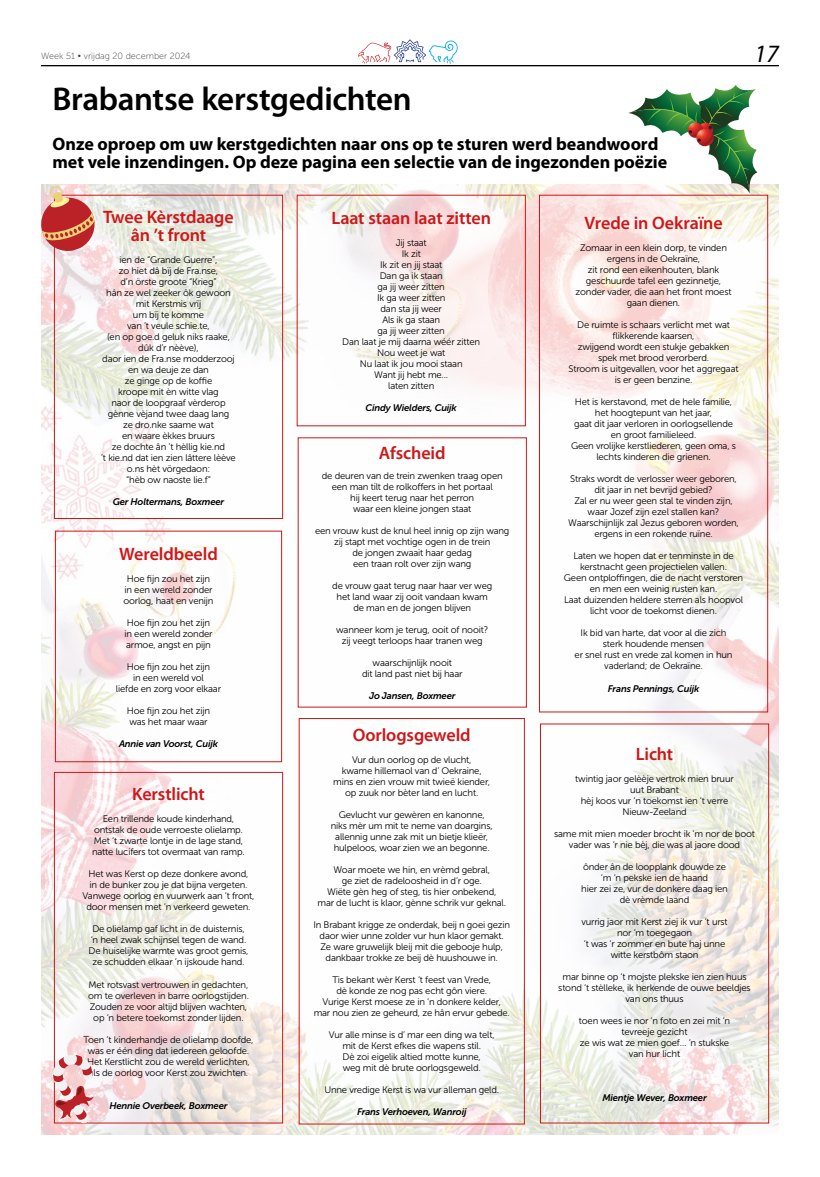
<style>
.page{position:relative;width:820px;height:1177px;background:#fff}
.page>*{position:absolute;margin:0;border:0;box-sizing:border-box;transform-origin:0 0}
.t1{font:600 33px "Myriad Pro";letter-spacing:-.015em;color:#000}
.t2{font:italic 25px "Myriad Pro";color:#000}
.t3{font:700 18px/18px "Myriad Pro";letter-spacing:-.005em;color:#000}
.t4{font:600 18px/18px "Myriad Pro";letter-spacing:-.005em;color:#cd1719;text-align:center}
.t5{font:9.5px/11px "Museo Sans 300";letter-spacing:-.02em;color:#000;text-align:center}
.t6{font:italic 9.5px "Museo Sans 700";letter-spacing:-.02em;color:#000}
.t7{font:9px "Museo Sans 100";color:#3c3c3b}
</style>
<div class="page">
<svg style="left:358px;top:39px;width:99px;height:25px"></svg>
<hr style="left:41px;top:65px;width:737px;height:1px;background:#000">
<img style="left:41px;top:184px;width:737px;height:950px">
<div style="left:54px;top:195px;width:229px;height:324px;border:1px solid #cd1719"></div>
<div style="left:54px;top:771px;width:229px;height:352px;border:1px solid #cd1719"></div>
<div style="left:539px;top:723px;width:229px;height:400px;border:1px solid #cd1719"></div>
<div style="left:55px;top:530px;width:227px;height:232px;border:1px solid #cd1719"></div>
<div style="left:538px;top:195px;width:229px;height:517px;border:1px solid #cd1719"></div>
<svg style="left:628px;top:85px;width:129px;height:108px"></svg>
<svg style="left:53px;top:1054px;width:41px;height:69px"></svg>
<svg style="left:41px;top:186px;width:57px;height:67px;background:#d7847a"></svg>
<p class="t7" style="left:41px;top:51px;width:151px">Week 51 • vrijdag 20 december 2024</p>
<h2 class="t2" style="left:754px;top:38px;width:26px">17</h2>
<h1 class="t1" style="left:53px;top:78px;width:360px">Brabantse kerstgedichten</h1>
<h3 class="t3" style="left:53px;top:134px;width:616px">Onze oproep om uw kerstgedichten naar ons op te sturen werd beandwoord met vele inzendingen. Op deze pagina een selectie van de ingezonden poëzie</h3>
<h3 class="t4" style="left:103px;top:207px;width:132px">Twee Kèrstdaage ân ’t front</h3>
<p class="t5" style="left:101px;top:254px;width:136px">ien de “Grande Guerre”,<br>zo hiet dâ bïj de Fra.nse,<br>d’n örste groote “Krieg”<br>hân ze wel zeeker ôk gewoon mit Kerstmis vrïj<br>um bïj te komme<br>van ’t veule schie.te,<br>(en op goe.d geluk niks raake, dûk d’r nèève),<br>daor ien de Fra.nse modderzooj en wa deuje ze dan<br>ze ginge op de koffie<br>kroope mit èn witte vlag<br>naor de loopgraaf vèrderop gènne vèjand twee daag lang<br>ze dro.nke saame wat<br>en waare èkkes bruurs<br>ze dochte ân ’t hèllig kie.nd<br>’t kie.nd dat ien zien lâttere lèève o.ns hèt vörgedaon:<br>“hèb ow naoste lie.f”</p>
<p class="t6" style="left:113px;top:496px;width:113px">Ger Holtermans, Boxmeer</p>
<h3 class="t4" style="left:331px;top:208px;width:161px">Laat staan laat zitten</h3>
<p class="t5" style="left:342px;top:237px;width:139px">Jij staat<br>Ik zit<br>Ik zit en jij staat<br>Dan ga ik staan<br>ga jij weer zitten<br>Ik ga weer zitten<br>dan sta jij weer<br>Als ik ga staan<br>ga jij weer zitten<br>Dan laat je mij daarna wéér zitten<br>Nou weet je wat<br>Nu laat ik jou mooi staan<br>Want jij hebt me...<br>laten zitten</p>
<p class="t6" style="left:365px;top:402px;width:93px">Cindy Wielders, Cuijk</p>
<h3 class="t4" style="left:584px;top:214px;width:139px">Vrede in Oekraïne</h3>
<p class="t5" style="left:575px;top:242px;width:157px">Zomaar in een klein dorp, te vinden ergens in de Oekraïne,<br>zit rond een eikenhouten, blank geschuurde tafel een gezinnetje, zonder vader, die aan het front moest gaan dienen.</p>
<p class="t5" style="left:568px;top:319px;width:171px">De ruimte is schaars verlicht met wat flikkerende kaarsen,<br>zwijgend wordt een stukje gebakken spek met brood verorberd.<br>Stroom is uitgevallen, voor het aggregaat is er geen benzine.</p>
<p class="t5" style="left:571px;top:396px;width:166px">Het is kerstavond, met de hele familie, het hoogtepunt van het jaar,<br>gaat dit jaar verloren in oorlogsellende en groot familieleed.<br>Geen vrolijke kerstliederen, geen oma, s lechts kinderen die grienen.</p>
<p class="t5" style="left:568px;top:473px;width:172px">Straks wordt de verlosser weer geboren, dit jaar in net bevrijd gebied?<br>Zal er nu weer geen stal te vinden zijn, waar Jozef zijn ezel stallen kan?<br>Waarschijnlijk zal Jezus geboren worden, ergens in een rokende ruïne.</p>
<p class="t5" style="left:563px;top:550px;width:181px">Laten we hopen dat er tenminste in de kerstnacht geen projectielen vallen.<br>Geen ontploffingen, die de nacht verstoren en men een weinig rusten kan.<br>Laat duizenden heldere sterren als hoopvol licht voor de toekomst dienen.</p>
<p class="t5" style="left:574px;top:627px;width:159px">Ik bid van harte, dat voor al die zich sterk houdende mensen<br>er snel rust en vrede zal komen in hun vaderland; de Oekraïne.</p>
<p class="t6" style="left:607px;top:683px;width:93px">Frans Pennings, Cuijk</p>
<h3 class="t4" style="left:379px;top:443px;width:68px">Afscheid</h3>
<p class="t5" style="left:322px;top:470px;width:182px">de deuren van de trein zwenken traag open een man tilt de rolkoffers in het portaal<br>hij keert terug naar het perron<br>waar een kleine jongen staat</p>
<p class="t5" style="left:315px;top:525px;width:196px">een vrouw kust de knul heel innig op zijn wang zij stapt met vochtige ogen in de trein<br>de jongen zwaait haar gedag<br>een traan rolt over zijn wang</p>
<p class="t5" style="left:332px;top:580px;width:161px">de vrouw gaat terug naar haar ver weg het land waar zij ooit vandaan kwam de man en de jongen blijven</p>
<p class="t5" style="left:336px;top:624px;width:153px">wanneer kom je terug, ooit of nooit? zij veegt terloops haar tranen weg</p>
<p class="t5" style="left:362px;top:657px;width:102px">waarschijnlijk nooit<br>dit land past niet bij haar</p>
<p class="t6" style="left:369px;top:690px;width:88px">Jo Jansen, Boxmeer</p>
<h3 class="t4" style="left:119px;top:544px;width:100px">Wereldbeeld</h3>
<p class="t5" style="left:123px;top:573px;width:92px">Hoe fijn zou het zijn in een wereld zonder oorlog, haat en venijn</p>
<p class="t5" style="left:124px;top:617px;width:89px;text-align:left">Hoe fijn zou het zijn in een wereld zonder armoe, angst en pijn</p>
<p class="t5" style="left:116px;top:661px;width:107px">Hoe fijn zou het zijn<br>in een wereld vol<br>liefde en zorg voor elkaar</p>
<p class="t5" style="left:127px;top:705px;width:85px;text-align:left">Hoe fijn zou het zijn was het maar waar</p>
<p class="t6" style="left:119px;top:738px;width:100px">Annie van Voorst, Cuijk</p>
<h3 class="t4" style="left:352px;top:725px;width:119px">Oorlogsgeweld</h3>
<p class="t5" style="left:333px;top:754px;width:158px">Vur dun oorlog op de vlucht,<br>kwame hillemaol van d’ Oekraine, mins en zien vrouw mit twieë kiender, op zuuk nor bèter land en lucht.</p>
<p class="t5" style="left:331px;top:809px;width:163px">Gevlucht vur gewèren en kanonne, niks mèr um mit te neme van doargins, allennig unne zak mit un bietje klieër, hulpeloos, woar zien we an begonne.</p>
<p class="t5" style="left:317px;top:864px;width:190px">Woar moete we hin, en vrèmd gebral,<br>ge ziet de radeloosheid in d’r oge.<br>Wiëte gèn heg of steg, tis hier onbekend,<br>mar de lucht is klaor, gènne schrik vur geknal.</p>
<p class="t5" style="left:313px;top:919px;width:198px">In Brabant krigge ze onderdak, beij n goei gezin daor wier unne zolder vur hun klaor gemakt.<br>Ze ware gruwelijk bleij mit die gebooje hulp, dankbaar trokke ze beij dè huushouwe in.</p>
<p class="t5" style="left:313px;top:974px;width:198px">Tis bekant wèr Kerst ‘t feest van Vrede,<br>dè konde ze nog pas echt gôn viere.<br>Vurige Kerst moese ze in ‘n donkere kelder, mar nou zien ze geheurd, ze hân ervur gebede.</p>
<p class="t5" style="left:328px;top:1029px;width:167px">Vur alle minse is d’ mar een ding wa telt, mit de Kerst efkes die wapens stil.<br>Dè zoi eigelik altied motte kunne,<br>weg mit dè brute oorlogsgeweld.</p>
<p class="t5" style="left:324px;top:1084px;width:176px">Unne vredige Kerst is wa vur alleman geld.</p>
<p class="t6" style="left:357px;top:1106px;width:111px">Frans Verhoeven, Wanroij</p>
<h3 class="t4" style="left:635px;top:744px;width:39px">Licht</h3>
<p class="t5" style="left:575px;top:773px;width:160px">twintig jaor gelèèje vertrok mien bruur uut Brabant<br>hèj koos vur ‘n toekomst ien ‘t verre<br>Nieuw-Zeeland</p>
<p class="t5" style="left:554px;top:828px;width:202px">same mit mien moeder brocht ik ‘m nor de boot vader was ‘r nie bèj, die was al jaore dood</p>
<p class="t5" style="left:581px;top:861px;width:148px">ônder ân de loopplank douwde ze ‘m ‘n pekske ien de haand<br>hier zei ze, vur de donkere daag ien dè vrèmde laand</p>
<p class="t5" style="left:581px;top:916px;width:148px">vurrig jaor mit Kerst ziej ik vur ‘t urst nor ‘m toegegaon<br>‘t was ‘r zommer en bute haj unne witte kerstbôm staon</p>
<p class="t5" style="left:558px;top:971px;width:194px">mar binne op ‘t mojste plekske ien zien huus stond ‘t stèlleke, ik herkende de ouwe beeldjes van ons thuus</p>
<p class="t5" style="left:578px;top:1015px;width:153px">toen wees ie nor ‘n foto en zei mit ‘n tevreeje gezicht<br>ze wis wat ze mien goef… ‘n stukske van hur licht</p>
<p class="t6" style="left:602px;top:1092px;width:106px">Mientje Wever, Boxmeer</p>
<h3 class="t4" style="left:132px;top:784px;width:74px">Kerstlicht</h3>
<p class="t5" style="left:92px;top:813px;width:154px">Een trillende koude kinderhand, ontstak de oude verroeste olielamp.<br>Met ‘t zwarte lontje in de lage stand, natte lucifers tot overmaat van ramp.</p>
<p class="t5" style="left:82px;top:868px;width:173px">Het was Kerst op deze donkere avond,<br>in de bunker zou je dat bijna vergeten.<br>Vanwege oorlog en vuurwerk aan ‘t front, door mensen met ‘n verkeerd geweten.</p>
<p class="t5" style="left:89px;top:923px;width:161px">De olielamp gaf licht in de duisternis, ‘n heel zwak schijnsel tegen de wand.<br>De huiselijke warmte was groot gemis, ze schudden elkaar ‘n ijskoude hand.</p>
<p class="t5" style="left:88px;top:978px;width:162px">Met rotsvast vertrouwen in gedachten, om te overleven in barre oorlogstijden.<br>Zouden ze voor altijd blijven wachten, op ‘n betere toekomst zonder lijden.</p>
<p class="t5" style="left:83px;top:1033px;width:171px">Toen ‘t kinderhandje de olielamp doofde, was er één ding dat iedereen geloofde.<br>Het Kerstlicht zou de wereld verlichten, als de oorlog voor Kerst zou zwichten.</p>
<p class="t6" style="left:109px;top:1099px;width:119px">Hennie Overbeek, Boxmeer</p>
</div>
